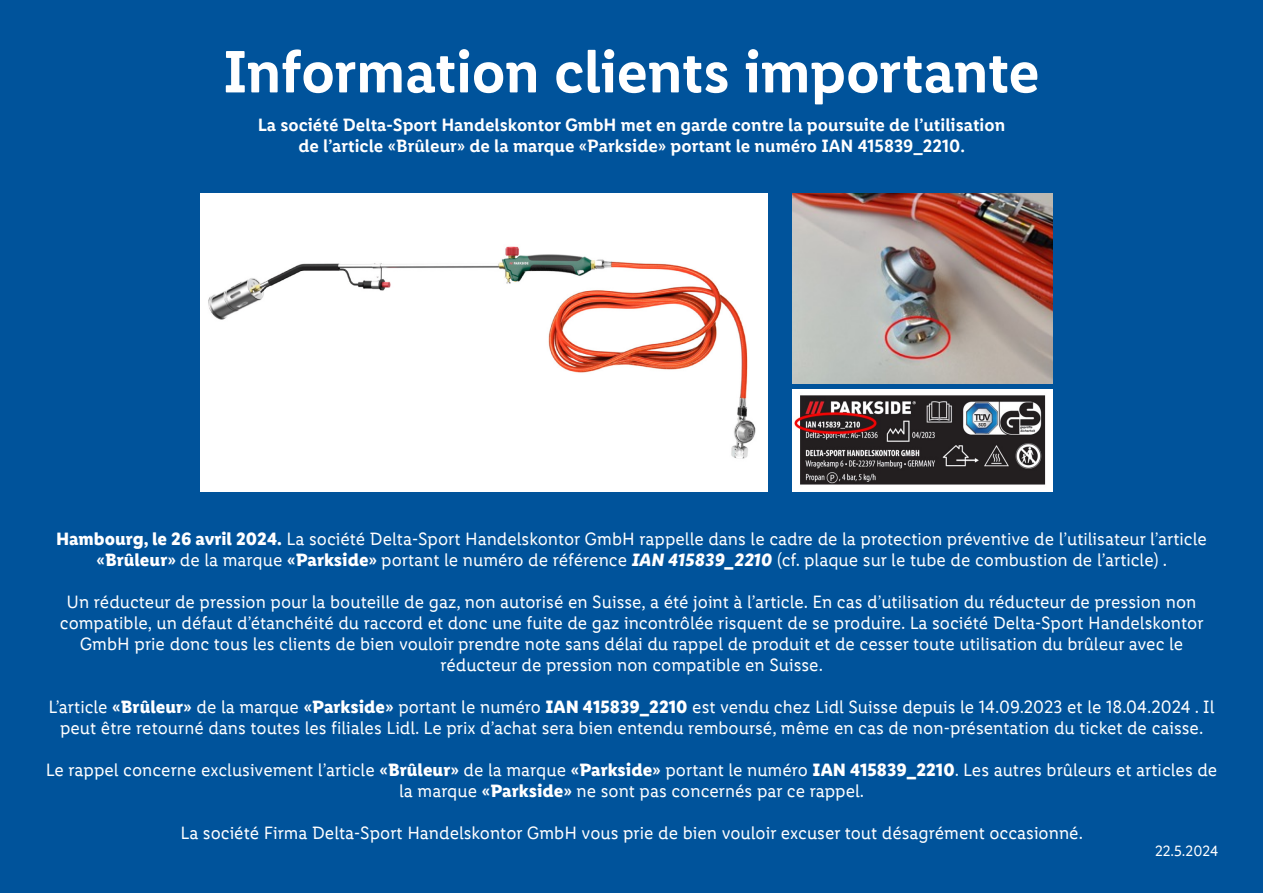
<style>
.page{position:relative;width:1263px;height:893px;background:#00539b}
.page>*{position:absolute;margin:0;border:0;box-sizing:border-box;transform-origin:0 0}
.t1{font:600 60px "Lidl Font Pro";letter-spacing:-.015em;color:#fff}
.t2{font:18px/21px "Lidl Font Pro";color:#fff;text-align:center}
.t3{font:600 18px "Lidl Font Pro";color:#fff}
.t4{font:15px "Lidl Font Pro";color:#fff}
.s1{font-weight:700}
.s2{font-weight:700;font-style:italic}
</style>
<div class="page">
<img style="left:200px;top:194px;width:567px;height:297px">
<img style="left:792px;top:389px;width:260px;height:102px">
<img style="left:792px;top:194px;width:260px;height:190px">
<p class="t1" style="left:223px;top:38px;width:819px">Information clients importante</p>
<p class="t3" style="left:258px;top:115px;width:749px">La société Delta-Sport Handelskontor GmbH met en garde contre la poursuite de l’utilisation</p>
<p class="t3" style="left:298px;top:136px;width:668px">de l’article «Brûleur» de la marque «Parkside» portant le numéro IAN 415839_2210.</p>
<p class="t2" style="left:56px;top:528px;width:1152px"><span class="s1">Hambourg, le 26 avril 2024.</span> La société Delta-Sport Handelskontor GmbH rappelle dans le cadre de la protection préventive de l’utilisateur l’article <span class="s1">«Brûleur»</span> de la marque <span class="s1">«Parkside»</span> portant le numéro de référence <span class="s2">IAN 415839_2210</span> (cf. plaque sur le tube de combustion de l’article) .</p>
<p class="t2" style="left:60px;top:591px;width:1145px">Un réducteur de pression pour la bouteille de gaz, non autorisé en Suisse, a été joint à l’article. En cas d’utilisation du réducteur de pression non compatible, un défaut d’étanchéité du raccord et donc une fuite de gaz incontrôlée risquent de se produire. La société Delta-Sport Handelskontor<br>GmbH prie donc tous les clients de bien vouloir prendre note sans délai du rappel de produit et de cesser toute utilisation du brûleur avec le</p>
<p class="t2" style="left:440px;top:654px;width:384px">réducteur de pression non compatible en Suisse.</p>
<p class="t2" style="left:49px;top:696px;width:1167px">L’article <span class="s1">«Brûleur»</span> de la marque <span class="s1">«Parkside»</span> portant le numéro <span class="s1">IAN 415839_2210</span> est vendu chez Lidl Suisse depuis le 14.09.2023 et le 18.04.2024 . Il peut être retourné dans toutes les filiales Lidl. Le prix d’achat sera bien entendu remboursé, même en cas de non-présentation du ticket de caisse.</p>
<p class="t2" style="left:46px;top:759px;width:1173px">Le rappel concerne exclusivement l’article <span class="s1">«Brûleur»</span> de la marque <span class="s1">«Parkside»</span> portant le numéro <span class="s1">IAN 415839_2210</span>. Les autres brûleurs et articles de la marque <span class="s1">«Parkside»</span> ne sont pas concernés par ce rappel.</p>
<p class="t2" style="left:180px;top:822px;width:904px">La société Firma Delta-Sport Handelskontor GmbH vous prie de bien vouloir excuser tout désagrément occasionné.</p>
<p class="t4" style="left:1155px;top:842px;width:65px">22.5.2024</p>
</div>
